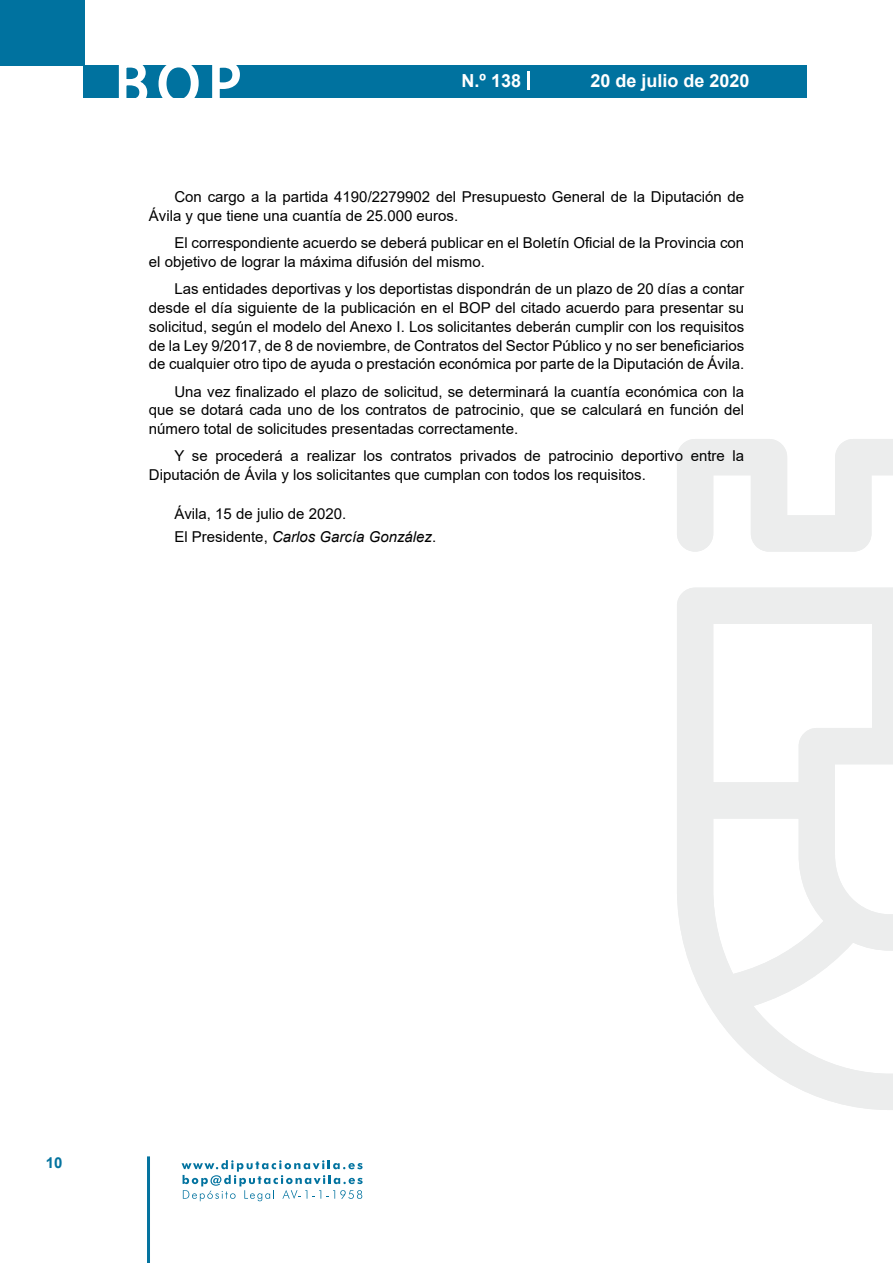
<style>
.page{position:relative;width:893px;height:1263px;background:#fff}
.page>*{position:absolute;margin:0;border:0;box-sizing:border-box;transform-origin:0 0}
.t1{font:500 61.5px "Avant Garde";color:#fff}
.t2{font:700 18px "Arial";color:#fff}
.t3{font:15px/18.8px "Arial";color:#000}
.t4{font:700 15px "Arial";color:#04739f}
.s1{font-style:italic}
</style>
<div class="page">
<div style="left:0;top:0;width:85px;height:65px;background:#00729f"></div>
<div style="left:84px;top:65px;width:723px;height:33px;background:#00729f"></div>
<svg style="left:118px;top:65px;width:30px;height:33px"></svg>
<svg style="left:158px;top:65px;width:41px;height:33px"></svg>
<svg style="left:212px;top:65px;width:28px;height:33px"></svg>
<svg style="left:182px;top:1160px;width:181px;height:41px"></svg>
<hr style="left:147px;top:1156px;width:3px;height:107px;background:#04739f">
<svg style="left:528px;top:71px;width:2px;height:19px"></svg>
<svg style="left:677px;top:439px;width:216px;height:671px"></svg>
<h1 class="t1" style="left:115px;top:46px;width:128px">BOP</h1>
<p class="t2" style="left:462px;top:68px;width:61px">N.º 138</p>
<p class="t2" style="left:590px;top:68px;width:161px">20 de julio de 2020</p>
<p class="t3" style="left:149px;top:188px;width:597px;text-indent:26px">Con cargo a la partida 4190/2279902 del Presupuesto General de la Diputación de<br>Ávila y que tiene una cuantía de 25.000 euros.</p>
<p class="t3" style="left:149px;top:234px;width:597px;text-indent:26px">El correspondiente acuerdo se deberá publicar en el Boletín Oficial de la Provincia con el objetivo de lograr la máxima difusión del mismo.</p>
<p class="t3" style="left:149px;top:280px;width:597px;text-align:justify;text-indent:26px">Las entidades deportivas y los deportistas dispondrán de un plazo de 20 días a contar desde el día siguiente de la publicación en el BOP del citado acuerdo para presentar su solicitud, según el modelo del Anexo I. Los solicitantes deberán cumplir con los requisitos de la Ley 9/2017, de 8 de noviembre, de Contratos del Sector Público y no ser beneficiarios de cualquier otro tipo de ayuda o prestación económica por parte de la Diputación de Ávila.</p>
<p class="t3" style="left:149px;top:382px;width:597px;text-align:justify;text-indent:26px">Una vez finalizado el plazo de solicitud, se determinará la cuantía económica con la que se dotará cada uno de los contratos de patrocinio, que se calculará en función del número total de solicitudes presentadas correctamente.</p>
<p class="t3" style="left:149px;top:447px;width:597px;text-indent:26px">Y se procederá a realizar los contratos privados de patrocinio deportivo entre la<br>Diputación de Ávila y los solicitantes que cumplan con todos los requisitos.</p>
<p class="t3" style="left:174px;top:503px;width:263px;line-height:22.2px">Ávila, 15 de julio de 2020.<br>El Presidente, <span class="s1">Carlos García González</span>.</p>
<p class="t4" style="left:46px;top:1152px;width:18px">10</p>
</div>
